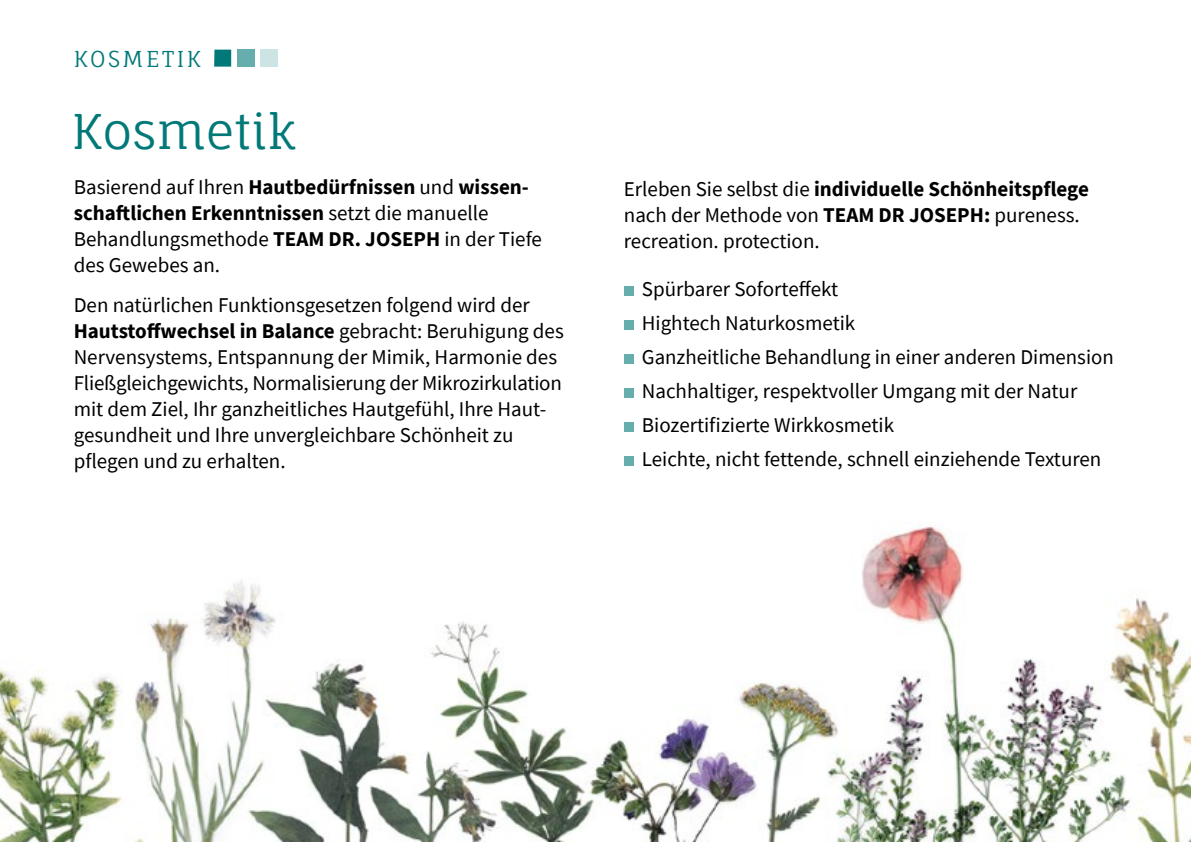
<style>
.page{position:relative;width:1191px;height:842px;background:#fff}
.page>*{position:absolute;margin:0;border:0;box-sizing:border-box;transform-origin:0 0}
.t1{font:48px "Fauna One";color:#007978}
.t2{font:22px "Fauna One";letter-spacing:.11em;color:#007978}
.t3{font:21px/26px "Source Sans Pro";color:#000}
.s1{font-weight:700}
</style>
<div class="page">
<div style="left:624px;top:286px;width:9px;height:10px;background:#66aeae"></div>
<div style="left:624px;top:320px;width:9px;height:10px;background:#66aeae"></div>
<div style="left:624px;top:354px;width:9px;height:10px;background:#66aeae"></div>
<div style="left:624px;top:388px;width:9px;height:10px;background:#66aeae"></div>
<div style="left:624px;top:422px;width:9px;height:10px;background:#66aeae"></div>
<div style="left:624px;top:456px;width:9px;height:10px;background:#66aeae"></div>
<img style="left:0;top:526px;width:1191px;height:316px">
<div style="left:214px;top:50px;width:17px;height:17px;background:#007978"></div>
<div style="left:237px;top:50px;width:17px;height:17px;background:#66aeae"></div>
<div style="left:261px;top:50px;width:17px;height:17px;background:#cde4e4"></div>
<p class="t2" style="left:74px;top:45px;width:129px">KOSMETIK</p>
<h1 class="t1" style="left:71px;top:102px;width:226px">Kosmetik</h1>
<p class="t3" style="left:74px;top:174px;width:470px">Basierend auf Ihren <span class="s1">Hautbedürfnissen</span> und <span class="s1">wissen&shy;schaftlichen Erkenntnissen</span> setzt die manuelle Behandlungsmethode <span class="s1">TEAM DR. JOSEPH</span> in der Tiefe des Gewebes an.</p>
<p class="t3" style="left:74px;top:292px;width:491px">Den natürlichen Funktionsgesetzen folgend wird der <span class="s1">Hautstoffwechsel in Balance</span> gebracht: Beruhigung des Nervensystems, Entspannung der Mimik, Harmonie des Fließgleichgewichts, Normalisierung der Mikrozirkulation mit dem Ziel, Ihr ganzheitliches Hautgefühl, Ihre Haut&shy;gesundheit und Ihre unvergleichbare Schönheit zu pflegen und zu erhalten.</p>
<p class="t3" style="left:624px;top:176px;width:466px">Erleben Sie selbst die <span class="s1">individuelle Schönheitspflege </span>nach der Methode von <span class="s1">TEAM DR JOSEPH:</span> pureness. recreation. protection.</p>
<p class="t3" style="left:642px;top:272px;width:473px;line-height:34px">Spürbarer Soforteffekt<br>Hightech Naturkosmetik<br>Ganzheitliche Behandlung in einer anderen Dimension Nachhaltiger, respektvoller Umgang mit der Natur Biozertifizierte Wirkkosmetik<br>Leichte, nicht fettende, schnell einziehende Texturen</p>
</div>
